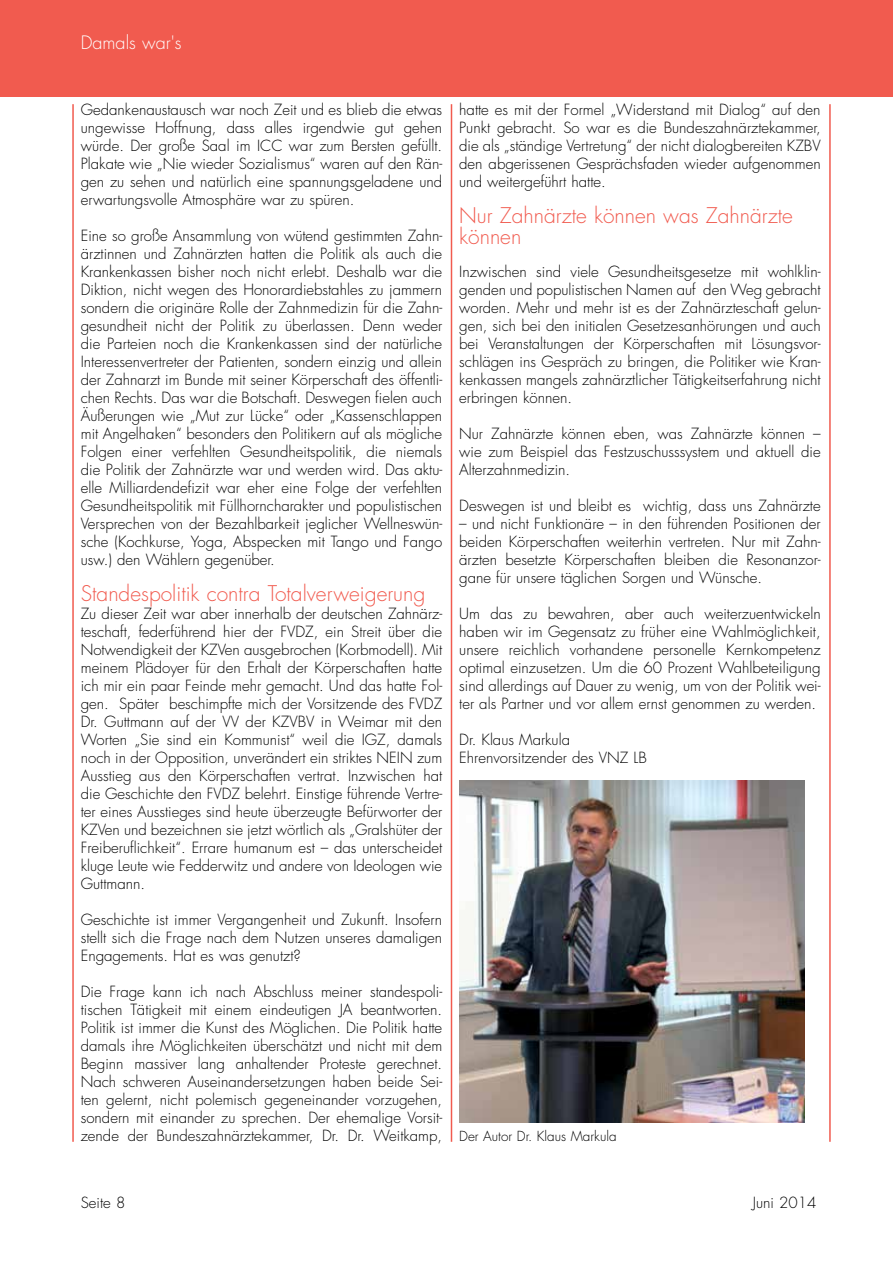
<style>
.page{position:relative;width:893px;height:1263px;background:#fff}
.page>*{position:absolute;margin:0;border:0;box-sizing:border-box;transform-origin:0 0}
.t1{font:300 21px/21px "Futura Std";color:#f15b4f}
.t2{font:300 18px "Futura Std";color:#fff}
.t3{font:300 15px/18px "Futura Std";color:#000;text-align:justify}
.t4{font:300 13.5px "Futura Std";color:#000}
</style>
<div class="page">
<hr style="left:72px;top:104px;width:2px;height:1038px;background:#f15b4f">
<hr style="left:829px;top:104px;width:2px;height:1038px;background:#f15b4f">
<hr style="left:451px;top:104px;width:1px;height:1038px;background:#f15b4f">
<div style="left:0;top:0;width:893px;height:97px;background:#f15b4f"></div>
<img style="left:459px;top:781px;width:346px;height:342px">
<p class="t2" style="left:81px;top:32px;width:102px">Damals war's</p>
<p class="t3" style="left:81px;top:101px;width:363px">Gedankenaustausch war noch Zeit und es blieb die etwas ungewisse Hoffnung, dass alles irgendwie gut gehen würde. Der große Saal im ICC war zum Bersten gefüllt.<br>Plakate wie „Nie wieder Sozialismus“ waren auf den Rän&shy;gen zu sehen und natürlich eine spannungsgeladene und erwartungsvolle Atmosphäre war zu spüren.</p>
<p class="t3" style="left:81px;top:227px;width:363px">Eine so große Ansammlung von wütend gestimmten Zahn&shy;ärztinnen und Zahnärzten hatten die Politik als auch die Krankenkassen bisher noch nicht erlebt. Deshalb war die Diktion, nicht wegen des Honorardiebstahles zu jammern sondern die originäre Rolle der Zahnmedizin für die Zahn&shy;gesundheit nicht der Politik zu überlassen. Denn weder die Parteien noch die Krankenkassen sind der natürliche Interessenvertreter der Patienten, sondern einzig und allein der Zahnarzt im Bunde mit seiner Körperschaft des öffentli&shy;chen Rechts. Das war die Botschaft. Deswegen fielen auch Äußerungen wie „Mut zur Lücke“ oder „Kassenschlappen mit Angelhaken“ besonders den Politikern auf als mögliche Folgen einer verfehlten Gesundheitspolitik, die niemals die Politik der Zahnärzte war und werden wird. Das aktu&shy;elle Milliardendefizit war eher eine Folge der verfehlten Gesundheitspolitik mit Füllhorncharakter und populistischen Versprechen von der Bezahlbarkeit jeglicher Wellneswün&shy;sche (Kochkurse, Yoga, Abspecken mit Tango und Fango usw.) den Wählern gegenüber.</p>
<h1 class="t1" style="left:81px;top:583px;width:346px">Standespolitik contra Totalverweigerung</h1>
<p class="t3" style="left:81px;top:605px;width:363px">Zu dieser Zeit war aber innerhalb der deutschen Zahnärz&shy;teschaft, federführend hier der FVDZ, ein Streit über die Notwendigkeit der KZVen ausgebrochen (Korbmodell). Mit meinem Plädoyer für den Erhalt der Körperschaften hatte ich mir ein paar Feinde mehr gemacht. Und das hatte Fol&shy;gen. Später beschimpfte mich der Vorsitzende des FVDZ Dr. Guttmann auf der VV der KZVBV in Weimar mit den Worten „Sie sind ein Kommunist“ weil die IGZ, damals noch in der Opposition, unverändert ein striktes NEIN zum Ausstieg aus den Körperschaften vertrat. Inzwischen hat die Geschichte den FVDZ belehrt. Einstige führende Vertre&shy;ter eines Ausstieges sind heute überzeugte Befürworter der KZVen und bezeichnen sie jetzt wörtlich als „Gralshüter der Freiberuflichkeit“. Errare humanum est – das unterscheidet kluge Leute wie Fedderwitz und andere von Ideologen wie Guttmann.</p>
<p class="t3" style="left:81px;top:911px;width:363px">Geschichte ist immer Vergangenheit und Zukunft. Insofern stellt sich die Frage nach dem Nutzen unseres damaligen Engagements. Hat es was genutzt?</p>
<p class="t3" style="left:81px;top:983px;width:363px">Die Frage kann ich nach Abschluss meiner standespoli&shy;tischen Tätigkeit mit einem eindeutigen JA beantworten.<br>Politik ist immer die Kunst des Möglichen. Die Politik hatte damals ihre Möglichkeiten überschätzt und nicht mit dem Beginn massiver lang anhaltender Proteste gerechnet.<br>Nach schweren Auseinandersetzungen haben beide Sei&shy;ten gelernt, nicht polemisch gegeneinander vorzugehen, sondern mit einander zu sprechen. Der ehemalige Vorsit&shy;zende der Bundeszahnärztekammer, Dr. Dr. Weitkamp,</p>
<p class="t3" style="left:459px;top:101px;width:363px">hatte es mit der Formel „Widerstand mit Dialog“ auf den Punkt gebracht. So war es die Bundeszahnärztekammer, die als „ständige Vertretung“ der nicht dialogbereiten KZBV den abgerissenen Gesprächsfaden wieder aufgenommen und weitergeführt hatte.</p>
<h1 class="t1" style="left:459px;top:205px;width:335px">Nur Zahnärzte können was Zahnärzte können</h1>
<p class="t3" style="left:459px;top:263px;width:363px">Inzwischen sind viele Gesundheitsgesetze mit wohlklin&shy;genden und populistischen Namen auf den Weg gebracht worden. Mehr und mehr ist es der Zahnärzteschaft gelun&shy;gen, sich bei den initialen Gesetzesanhörungen und auch bei Veranstaltungen der Körperschaften mit Lösungsvor&shy;schlägen ins Gespräch zu bringen, die Politiker wie Kran&shy;kenkassen mangels zahnärztlicher Tätigkeitserfahrung nicht erbringen können.</p>
<p class="t3" style="left:459px;top:425px;width:363px">Nur Zahnärzte können eben, was Zahnärzte können – wie zum Beispiel das Festzuschusssystem und aktuell die Alterzahnmedizin.</p>
<p class="t3" style="left:459px;top:497px;width:363px">Deswegen ist und bleibt es wichtig, dass uns Zahnärzte</p>
<p class="t3" style="left:459px;top:515px;width:363px">– und nicht Funktionäre – in den führenden Positionen der beiden Körperschaften weiterhin vertreten. Nur mit Zahn&shy;ärzten besetzte Körperschaften bleiben die Resonanzor&shy;gane für unsere täglichen Sorgen und Wünsche.</p>
<p class="t3" style="left:459px;top:605px;width:363px">Um das zu bewahren, aber auch weiterzuentwickeln haben wir im Gegensatz zu früher eine Wahlmöglichkeit, unsere reichlich vorhandene personelle Kernkompetenz optimal einzusetzen. Um die 60 Prozent Wahlbeteiligung sind allerdings auf Dauer zu wenig, um von der Politik wei&shy;ter als Partner und vor allem ernst genommen zu werden.</p>
<p class="t3" style="left:459px;top:731px;width:189px">Dr. Klaus Markula<br>Ehrenvorsitzender des VNZ LB</p>
<p class="t4" style="left:459px;top:1127px;width:159px">Der Autor Dr. Klaus Markula</p>
<p class="t3" style="left:81px;top:1193px;width:46px">Seite 8</p>
<p class="t3" style="left:753px;top:1193px;width:65px">Juni 2014</p>
</div>
